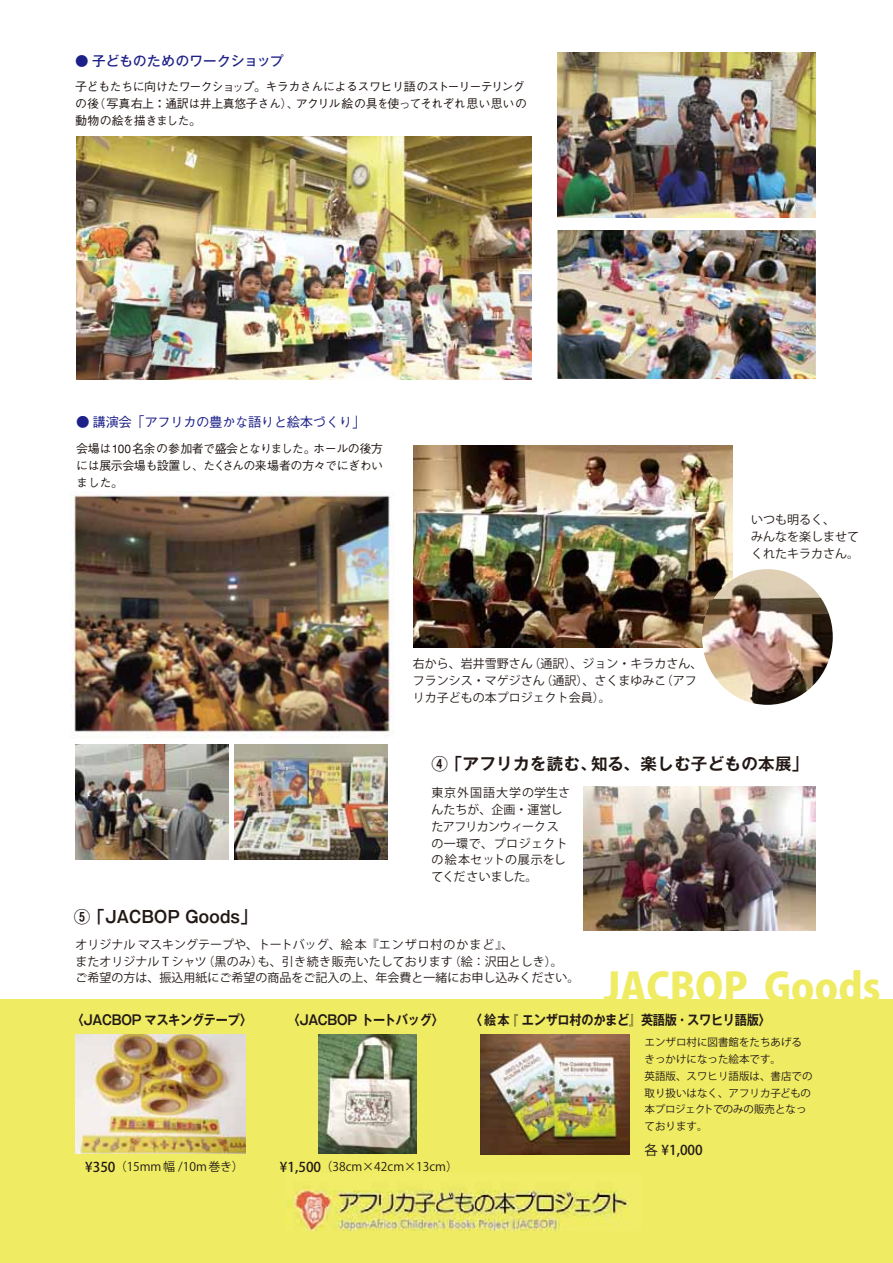
<style>
.page{position:relative;width:893px;height:1263px;background:#fff}
.page>*{position:absolute;margin:0;border:0;box-sizing:border-box;transform-origin:0 0}
.t1{font:800 39.6px "Koz Go Pro";color:#efec64}
.t2{font:700 16.5px "Gothic MB101 Pr 5 De";letter-spacing:.02em;color:#221815}
.t3{font:13.5px "Gothic MB101 De B";letter-spacing:-.02em;color:#221815}
.t4{font:500 13.5px "Gothic BBB";letter-spacing:-.04em;color:#1d2088}
.t5{font:500 13.5px "Gothic MB101";letter-spacing:.02em;color:#1d2088}
.t6{font:500 13.5px "Koz Go Pro";color:#221815}
.t7{font:12px/16.8px "Koz Go Pro";color:#221815}
.t8{font:500 12px/16.8px "Gothic BBB";letter-spacing:-.04em;color:#221815}
.t9{font:10.5px/16.8px "Koz Go Pro";color:#221815}
.s1{font-weight:500;font-size:13.5px}
.s2{font-weight:400}
</style>
<div class="page">
<div style="left:0;top:999px;width:893px;height:264px;background:#efec64"></div>
<img style="left:76px;top:137px;width:456px;height:242px">
<img style="left:558px;top:52px;width:258px;height:165px">
<img style="left:557px;top:230px;width:259px;height:149px">
<img style="left:413px;top:445px;width:319px;height:202px">
<img style="left:285px;top:1189px;width:345px;height:41px">
<img style="left:71px;top:492px;width:323px;height:246px">
<img style="left:583px;top:786px;width:232px;height:145px">
<img style="left:702px;top:569px;width:131px;height:136px">
<img style="left:75px;top:1034px;width:171px;height:119px">
<img style="left:318px;top:1034px;width:98px;height:119px">
<img style="left:76px;top:744px;width:153px;height:115px">
<img style="left:235px;top:745px;width:153px;height:114px">
<img style="left:481px;top:1034px;width:149px;height:120px">
<p class="t5" style="left:75px;top:51px;width:210px">● 子どものためのワークショップ</p>
<p class="t8" style="left:75px;top:79px;width:453px">子どもたちに向けたワークショップ。キラカさんによるスワヒリ語のストーリーテリングの後（写真右上：通訳は井上真悠子さん）、アクリル絵の具を使ってそれぞれ思い思いの動物の絵を描きました。</p>
<p class="t4" style="left:76px;top:415px;width:290px">● 講演会「アフリカの豊かな語りと絵本づくり」</p>
<p class="t8" style="left:76px;top:440px;width:308px;text-align:justify">会場は100名余の参加者で盛会となりました。ホールの後方には展示会場も設置し、たくさんの来場者の方々でにぎわいました。</p>
<p class="t7" style="left:751px;top:511px;width:109px">いつも明るく、<br>みんなを楽しませてくれたキラカさん。</p>
<h2 class="t2" style="left:74px;top:903px;width:185px">⑤ 「JACBOP Goods」</h2>
<p class="t7" style="left:413px;top:656px;width:291px">右から、岩井雪野さん（通訳）、ジョン・キラカさん、フランシス・マゲジさん（通訳）、さくまゆみこ（アフリカ子どもの本プロジェクト会員）。</p>
<h2 class="t2" style="left:431px;top:750px;width:379px">④ 「アフリカを読む、知る、楽しむ子どもの本展」</h2>
<p class="t7" style="left:431px;top:784px;width:140px">東京外国語大学の学生さんたちが、企画・運営したアフリカンウィークスの一環で、プロジェクトの絵本セットの展示をしてくださいました。</p>
<p class="t7" style="left:75px;top:936px;width:505px">オリジナル マスキングテープや、トートバッグ、絵本『エンザロ村のかまど』、<br>またオリジナル T シャツ（黒のみ）も、引き続き販売いたしております（絵：沢田としき）。<br>ご希望の方は、振込用紙にご希望の商品をご記入の上、年会費と一緒にお申し込みください。</p>
<h1 class="t1" style="left:604px;top:962px;width:278px">JACBOP Goods</h1>
<p class="t3" style="left:71px;top:1011px;width:184px">〈JACBOP マスキングテープ〉</p>
<p class="t3" style="left:286px;top:1011px;width:160px">〈JACBOP トートバッグ〉</p>
<p class="t3" style="left:469px;top:1011px;width:305px">〈絵本『 エンザロ村のかまど』英語版・スワヒリ語版〉</p>
<p class="t7" style="left:85px;top:1158px;width:160px"><span class="s1">¥350</span>（15mm幅 /10m巻き）</p>
<p class="t7" style="left:280px;top:1158px;width:180px"><span class="s1">¥1,500</span>（38cm×42cm×13cm）</p>
<p class="t9" style="left:645px;top:1034px;width:169px">エンザロ村に図書館をたちあげるきっかけになった絵本です。<br>英語版、スワヒリ語版は、書店での取り扱いはなく、アフリカ子どもの本プロジェクトでのみの販売となっております。</p>
<p class="t6" style="left:645px;top:1141px;width:60px"><span class="s2">各</span> ¥1,000</p>
</div>
